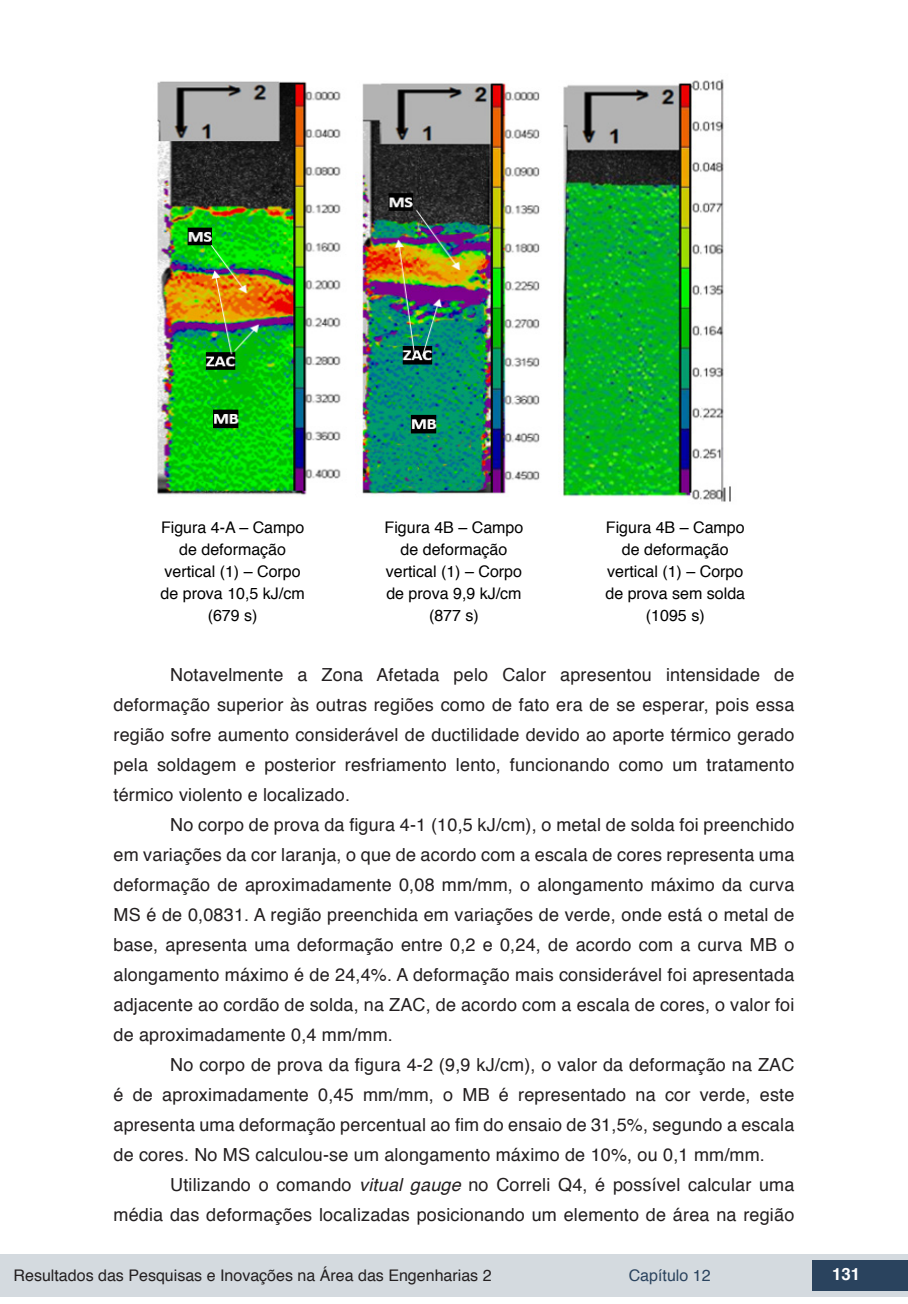
<style>
.page{position:relative;width:908px;height:1304px;background:#fff}
.page>*{position:absolute;margin:0;border:0;box-sizing:border-box;transform-origin:0 0}
.txt{font:18px/30px "Helvetica";letter-spacing:.01em;color:#231f20;text-align:justify}
.t1{font:700 16.8px "Helvetica";color:#fff}
.info_tab_graf_imag{font:16px/22px "Helvetica";color:#000;text-align:center}
.t2{font:16px "Helvetica";color:#231f20}
.t3{font:16px "Helvetica";color:#2a435e}
.s1{font-style:italic}
</style>
<div class="page">
<div style="left:0;top:1254px;width:906px;height:43px;background:#d4dadf"></div>
<div style="left:812px;top:1261px;width:95px;height:30px;background:#2a435e"></div>
<img style="left:157px;top:79px;width:574px;height:423px">
<p class="info_tab_graf_imag" style="left:160px;top:517px;width:146px">Figura 4-A – Campo de deformação vertical (1) – Corpo de prova 10,5 kJ/cm (679 s)</p>
<p class="info_tab_graf_imag" style="left:384px;top:517px;width:140px">Figura 4B – Campo de deformação vertical (1) – Corpo de prova 9,9 kJ/cm (877 s)</p>
<p class="info_tab_graf_imag" style="left:605px;top:517px;width:141px">Figura 4B – Campo de deformação vertical (1) – Corpo de prova sem solda (1095 s)</p>
<p class="txt" style="left:113px;top:660px;width:682px;text-indent:57px">Notavelmente a Zona Afetada pelo Calor apresentou intensidade de deformação superior às outras regiões como de fato era de se esperar, pois essa região sofre aumento considerável de ductilidade devido ao aporte térmico gerado pela soldagem e posterior resfriamento lento, funcionando como um tratamento térmico violento e localizado.</p>
<p class="txt" style="left:113px;top:810px;width:682px;text-indent:57px">No corpo de prova da figura 4-1 (10,5 kJ/cm), o metal de solda foi preenchido em variações da cor laranja, o que de acordo com a escala de cores representa uma deformação de aproximadamente 0,08 mm/mm, o alongamento máximo da curva MS é de 0,0831. A região preenchida em variações de verde, onde está o metal de base, apresenta uma deformação entre 0,2 e 0,24, de acordo com a curva MB o alongamento máximo é de 24,4%. A deformação mais considerável foi apresentada adjacente ao cordão de solda, na ZAC, de acordo com a escala de cores, o valor foi de aproximadamente 0,4 mm/mm.</p>
<p class="txt" style="left:113px;top:1050px;width:682px;text-indent:57px">No corpo de prova da figura 4-2 (9,9 kJ/cm), o valor da deformação na ZAC é de aproximadamente 0,45 mm/mm, o MB é representado na cor verde, este apresenta uma deformação percentual ao fim do ensaio de 31,5%, segundo a escala de cores. No MS calculou-se um alongamento máximo de 10%, ou 0,1 mm/mm.</p>
<p class="txt" style="left:113px;top:1170px;width:682px;text-align:right">Utilizando o comando <span class="s1">vitual gauge</span> no Correli Q4, é possível calcular uma<br>média das deformações localizadas posicionando um elemento de área na região</p>
<p class="t2" style="left:14px;top:1263px;width:479px">Resultados das Pesquisas e Inovações na Área das Engenharias 2</p>
<p class="t3" style="left:628px;top:1263px;width:83px">Capítulo 12</p>
<p class="t1" style="left:831px;top:1261px;width:30px">131</p>
</div>
